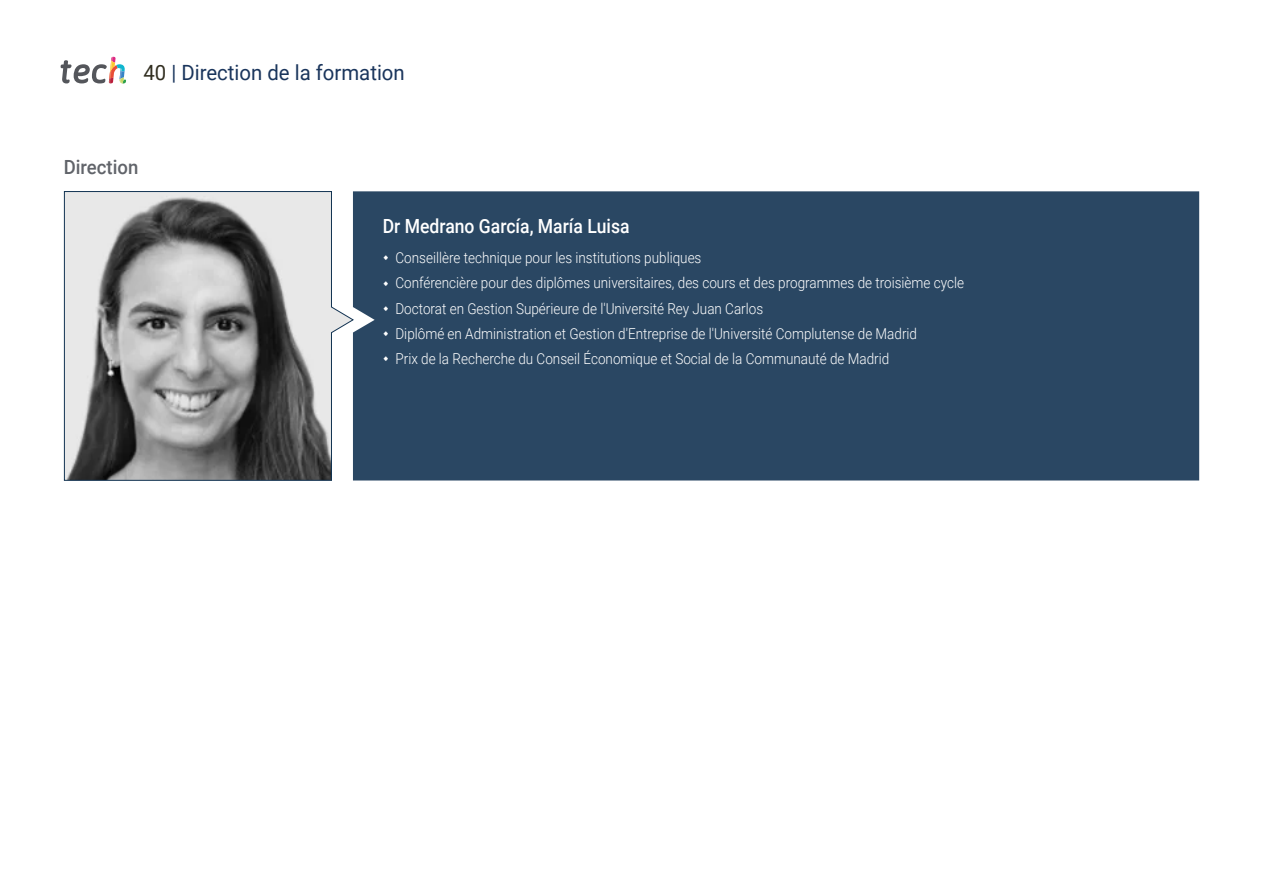
<style>
.page{position:relative;width:1263px;height:893px;background:#fff}
.page>*{position:absolute;margin:0;border:0;box-sizing:border-box;transform-origin:0 0}
.t1{font:21px "Roboto";color:#1a355c}
.t2{font:500 19.5px "Roboto";color:#fff;scale:.9 1}
.t3{font:500 19.5px "Roboto";color:#61646a;scale:.95 1}
.t4{font:300 15px/25.2px "Roboto";color:#fff;scale:.9 1}
.s1{color:#312e20}
</style>
<div class="page">
<svg style="left:61px;top:57px;width:65px;height:27px"></svg>
<div style="left:354px;top:191px;width:845px;height:289px;background:#2a4763"></div>
<svg style="left:64px;top:191px;width:290px;height:290px;background:#9a9a9b"></svg>
<svg style="left:384px;top:255px;width:4px;height:5px"></svg>
<svg style="left:384px;top:281px;width:4px;height:5px"></svg>
<svg style="left:384px;top:306px;width:4px;height:5px"></svg>
<svg style="left:384px;top:331px;width:4px;height:5px"></svg>
<svg style="left:384px;top:356px;width:4px;height:5px"></svg>
<h1 class="t1" style="left:144px;top:57px;width:263px"><span class="s1">40</span> | Direction de la formation</h1>
<h2 class="t3" style="left:64px;top:154px;width:80px">Direction</h2>
<h2 class="t2" style="left:383px;top:212px;width:276px">Dr Medrano García, María Luisa</h2>
<p class="t4" style="left:395px;top:244px;width:633px">Conseillère technique pour les institutions publiques<br>Conférencière pour des diplômes universitaires, des cours et des programmes de troisième cycle Doctorat en Gestion Supérieure de l'Université Rey Juan Carlos<br>Diplômé en Administration et Gestion d'Entreprise de l'Université Complutense de Madrid<br>Prix de la Recherche du Conseil Économique et Social de la Communauté de Madrid</p>
</div>
